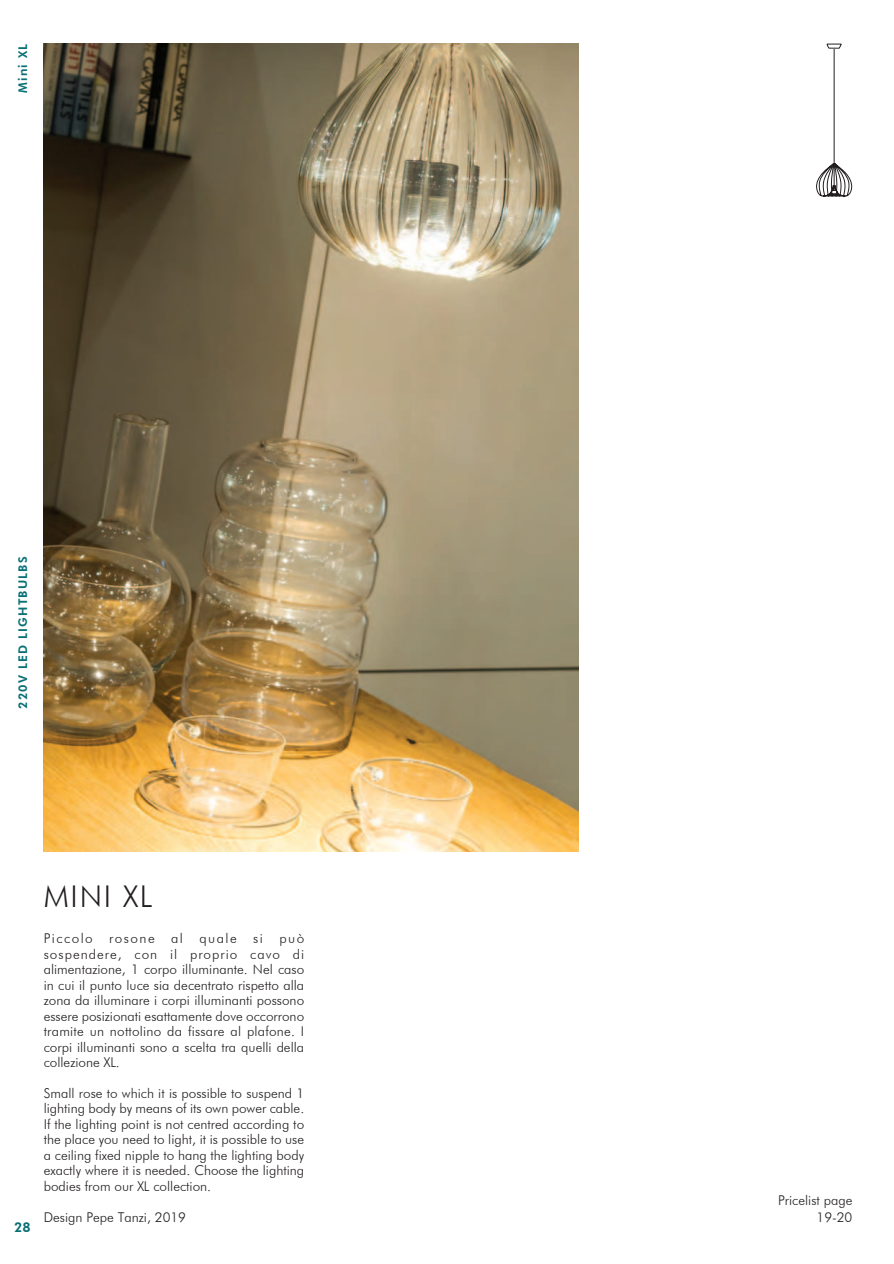
<style>
.page{position:relative;width:894px;height:1264px;background:#fff}
.page>*{position:absolute;margin:0;border:0;box-sizing:border-box;transform-origin:0 0}
.t1{font:300 30px "Futura BT";letter-spacing:.06em;color:#231f20}
.t2{font:300 13.5px/15.5px "Futura BT";color:#231f20;text-align:justify}
.t3{font:800 13.5px "Futura BT";color:#097075}
.t4{font:800 12px "Futura BT";letter-spacing:.1em;color:#097075}
</style>
<div class="page">
<hr style="left:833px;top:49px;width:1px;height:114px;background:#231f20">
<svg style="left:826px;top:43px;width:15px;height:6px"></svg>
<img style="left:44px;top:44px;width:534px;height:808px">
<svg style="left:816px;top:163px;width:36px;height:34px"></svg>
<p class="t4" style="left:18px;top:93px;width:50px;rotate:-90deg">Mini XL</p>
<p class="t4" style="left:18px;top:709px;width:154px;rotate:-90deg">220V LED LIGHTBULBS</p>
<p class="t3" style="left:14px;top:1222px;width:18px">28</p>
<h1 class="t1" style="left:44px;top:884px;width:110px">MINI XL</h1>
<p class="t2" style="left:44px;top:932px;width:262px">Piccolo rosone al quale si può sospendere, con il proprio cavo di alimentazione, 1 corpo illuminante. Nel caso in cui il punto luce sia decentrato rispetto alla zona da illuminare i corpi illuminanti possono essere posizionati esattamente dove occorrono tramite un nottolino da fissare al plafone. I corpi illuminanti sono a scelta tra quelli della collezione XL.</p>
<p class="t2" style="left:44px;top:1086px;width:262px">Small rose to which it is possible to suspend 1 lighting body by means of its own power cable.<br>If the lighting point is not centred according to the place you need to light, it is possible to use a ceiling fixed nipple to hang the lighting body exactly where it is needed. Choose the lighting bodies from our XL collection.</p>
<p class="t2" style="left:44px;top:1210px;width:144px">Design Pepe Tanzi, 2019</p>
<p class="t2" style="left:777px;top:1193px;width:76px;line-height:16.5px;text-align:right">Pricelist page<br>19-20</p>
</div>
